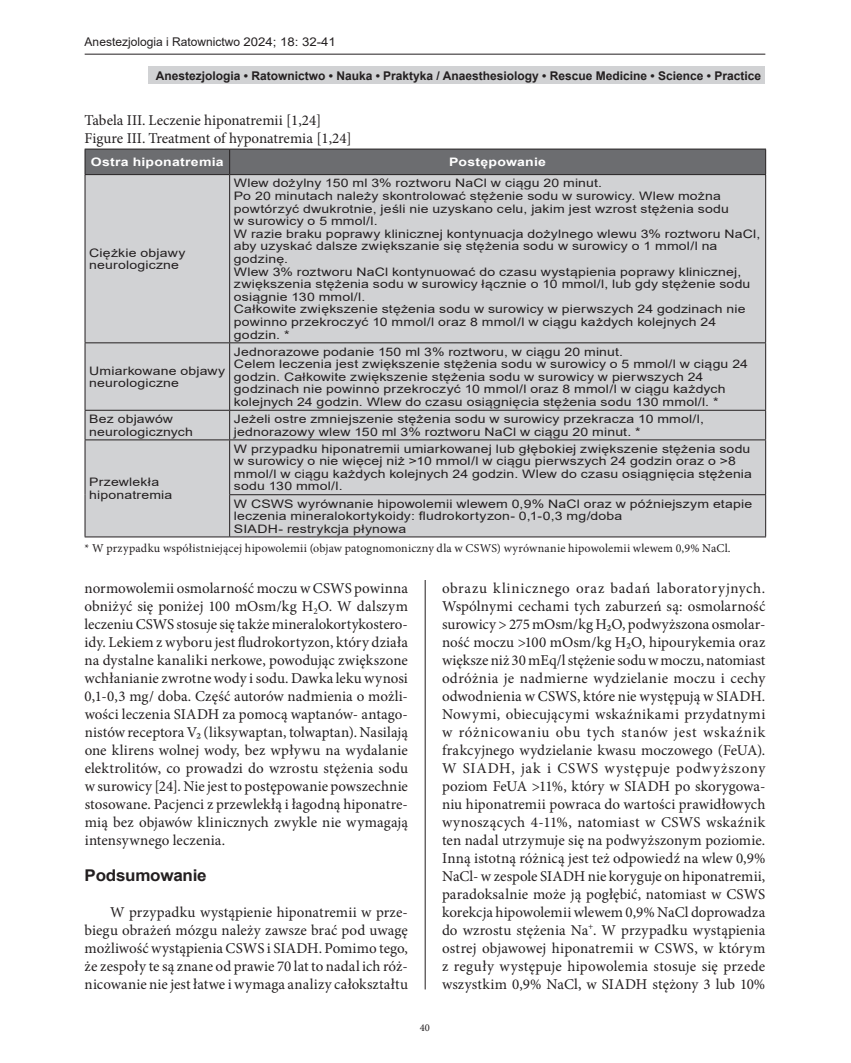
<style>
.page{position:relative;width:851px;height:1063px;background:#fff}
.page>*{position:absolute;margin:0;border:0;box-sizing:border-box;transform-origin:0 0}
.t1{font:700 16.2px "Arial";letter-spacing:-.015em;color:#231f20;scale:1.05 1}
.t2{font:15px/18px "Minion Pro";letter-spacing:.005em;color:#231f20;text-align:justify}
.t3{font:12px "Minion Pro";letter-spacing:.01em;color:#231f20}
.t4{font:700 12px "Arial";color:#231f20}
.t5{font:12px "Arial";color:#231f20}
.t6{font:11.7px/12.6px "Arial";letter-spacing:.015em;color:#231f20;scale:1.2 1}
.t7{font:700 11.7px "Arial";letter-spacing:.02em;color:#fff;scale:1.2 1}
.t8{font:10.5px "Minion Pro";color:#231f20}
</style>
<div class="page">
<hr style="left:425px;top:109px;width:1px;height:880px;background:#231f20">
<hr style="left:85px;top:54px;width:680px;height:1px;background:#231f20">
<div style="left:148px;top:67px;width:617px;height:17px;background:#d1d2d4"></div>
<div style="left:85px;top:109px;width:680px;height:471px;background:#fff"></div>
<div style="left:86px;top:175px;width:679px;height:362px;background:#d1d2d4"></div>
<hr style="left:229px;top:175px;width:1px;height:167px;background:#231f20">
<hr style="left:85px;top:342px;width:145px;height:1px;background:#231f20">
<hr style="left:230px;top:342px;width:536px;height:1px;background:#231f20">
<hr style="left:229px;top:343px;width:1px;height:67px;background:#231f20">
<hr style="left:85px;top:410px;width:145px;height:1px;background:#231f20">
<hr style="left:230px;top:410px;width:536px;height:1px;background:#231f20">
<svg style="left:229px;top:411px;width:1px;height:28px"></svg>
<hr style="left:85px;top:439px;width:145px;height:1px;background:#231f20">
<hr style="left:230px;top:439px;width:536px;height:1px;background:#231f20">
<hr style="left:229px;top:440px;width:1px;height:54px;background:#231f20">
<hr style="left:229px;top:494px;width:537px;height:1px;background:#231f20">
<hr style="left:229px;top:495px;width:1px;height:42px;background:#231f20">
<hr style="left:85px;top:175px;width:1px;height:167px;background:#231f20">
<hr style="left:765px;top:175px;width:1px;height:167px;background:#231f20">
<hr style="left:85px;top:343px;width:1px;height:67px;background:#231f20">
<hr style="left:765px;top:343px;width:1px;height:67px;background:#231f20">
<svg style="left:85px;top:411px;width:1px;height:28px"></svg>
<svg style="left:765px;top:411px;width:1px;height:28px"></svg>
<hr style="left:85px;top:440px;width:1px;height:55px;background:#231f20">
<hr style="left:765px;top:440px;width:1px;height:54px;background:#231f20">
<hr style="left:85px;top:495px;width:1px;height:42px;background:#231f20">
<hr style="left:765px;top:495px;width:1px;height:42px;background:#231f20">
<hr style="left:85px;top:537px;width:145px;height:1px;background:#231f20">
<hr style="left:230px;top:537px;width:536px;height:1px;background:#231f20">
<div style="left:85px;top:149px;width:681px;height:25px;background:#6c6d70"></div>
<hr style="left:85px;top:174px;width:145px;height:1px;background:#231f20">
<hr style="left:230px;top:174px;width:536px;height:1px;background:#231f20">
<p class="t5" style="left:85px;top:33px;width:253px">Anestezjologia i Ratownictwo 2024; 18: 32-41</p>
<p class="t4" style="left:156px;top:67px;width:606px">Anestezjologia • Ratownictwo • Nauka • Praktyka / Anaesthesiology • Rescue Medicine • Science • Practice</p>
<p class="t2" style="left:85px;top:111px;width:268px">Tabela III. Leczenie hiponatremii [1,24]<br>Figure III. Treatment of hyponatremia [1,24]</p>
<p class="t7" style="left:91px;top:154px;width:112px">Ostra hiponatremia</p>
<p class="t7" style="left:449px;top:154px;width:82px">Postępowanie</p>
<p class="t6" style="left:89px;top:246px;width:82px">Ciężkie objawy neurologiczne</p>
<p class="t6" style="left:89px;top:364px;width:115px">Umiarkowane objawy neurologiczne</p>
<p class="t6" style="left:234px;top:177px;width:440px">Wlew dożylny 150 ml 3% roztworu NaCl w ciągu 20 minut.<br>Po 20 minutach należy skontrolować stężenie sodu w surowicy. Wlew można powtórzyć dwukrotnie, jeśli nie uzyskano celu, jakim jest wzrost stężenia sodu<br>w surowicy o 5 mmol/l.<br>W razie braku poprawy klinicznej kontynuacja dożylnego wlewu 3% roztworu NaCl, aby uzyskać dalsze zwiększanie się stężenia sodu w surowicy o 1 mmol/l na godzinę.<br>Wlew 3% roztworu NaCl kontynuować do czasu wystąpienia poprawy klinicznej, zwiększenia stężenia sodu w surowicy łącznie o 10 mmol/l, lub gdy stężenie sodu osiągnie 130 mmol/l.<br>Całkowite zwiększenie stężenia sodu w surowicy w pierwszych 24 godzinach nie powinno przekroczyć 10 mmol/l oraz 8 mmol/l w ciągu każdych kolejnych 24 godzin. *</p>
<p class="t6" style="left:234px;top:345px;width:430px">Jednorazowe podanie 150 ml 3% roztworu, w ciągu 20 minut.<br>Celem leczenia jest zwiększenie stężenia sodu w surowicy o 5 mmol/l w ciągu 24 godzin. Całkowite zwiększenie stężenia sodu w surowicy w pierwszych 24 godzinach nie powinno przekroczyć 10 mmol/l oraz 8 mmol/l w ciągu każdych kolejnych 24 godzin. Wlew do czasu osiągnięcia stężenia sodu 130 mmol/l. *</p>
<p class="t6" style="left:89px;top:413px;width:88px">Bez objawów neurologicznych</p>
<p class="t6" style="left:234px;top:413px;width:393px">Jeżeli ostre zmniejszenie stężenia sodu w surowicy przekracza 10 mmol/l, jednorazowy wlew 150 ml 3% roztworu NaCl w ciągu 20 minut. *</p>
<p class="t6" style="left:89px;top:476px;width:71px">Przewlekła hiponatremia</p>
<p class="t6" style="left:234px;top:442px;width:433px">W przypadku hiponatremii umiarkowanej lub głębokiej zwiększenie stężenia sodu w surowicy o nie więcej niż &gt;10 mmol/l w ciągu pierwszych 24 godzin oraz o &gt;8 mmol/l w ciągu każdych kolejnych 24 godzin. Wlew do czasu osiągnięcia stężenia sodu 130 mmol/l.</p>
<p class="t6" style="left:234px;top:497px;width:433px">W CSWS wyrównanie hipowolemii wlewem 0,9% NaCl oraz w późniejszym etapie leczenia mineralokortykoidy: fludrokortyzon- 0,1-0,3 mg/doba<br>SIADH- restrykcja płynowa</p>
<p class="t3" style="left:85px;top:540px;width:647px">* W przypadku współistniejącej hipowolemii (objaw patognomoniczny dla w CSWS) wyrównanie hipowolemii wlewem 0,9% NaCl.</p>
<p class="t2" style="left:85px;top:579px;width:325px">normowolemii osmolarność moczu w CSWS powinna obniżyć się poniżej 100 mOsm/kg H<sub>2</sub>O. W dalszym leczeniu CSWS stosuje się także mineralokortykostero&shy;idy. Lekiem z wyboru jest fludrokortyzon, który działa na dystalne kanaliki nerkowe, powodując zwiększone wchłanianie zwrotne wody i sodu. Dawka leku wynosi 0,1-0,3 mg/ doba. Część autorów nadmienia o możli&shy;wości leczenia SIADH za pomocą waptanów- antago&shy;nistów receptora V₂ (liksywaptan, tolwaptan). Nasilają one klirens wolnej wody, bez wpływu na wydalanie elektrolitów, co prowadzi do wzrostu stężenia sodu w surowicy [24]. Nie jest to postępowanie powszechnie stosowane. Pacjenci z przewlekłą i łagodną hiponatre&shy;mią bez objawów klinicznych zwykle nie wymagają intensywnego leczenia.</p>
<p class="t1" style="left:85px;top:864px;width:118px">Podsumowanie</p>
<p class="t2" style="left:85px;top:903px;width:325px;text-indent:25px">W przypadku wystąpienie hiponatremii w prze&shy;biegu obrażeń mózgu należy zawsze brać pod uwagę możliwość wystąpienia CSWS i SIADH. Pomimo tego, że zespoły te są znane od prawie 70 lat to nadal ich róż&shy;nicowanie nie jest łatwe iwymaga analizy całokształtu</p>
<p class="t2" style="left:442px;top:579px;width:325px">obrazu klinicznego oraz badań laboratoryjnych.<br>Wspólnymi cechami tych zaburzeń są: osmolarność surowicy &gt; 275 mOsm/kg H₂O, podwyższona osmolar&shy;ność moczu &gt;100 mOsm/kg H₂O, hipourykemia oraz większe niż 30 mEq/l stężenie sodu w moczu, natomiast odróżnia je nadmierne wydzielanie moczu i cechy odwodnienia w CSWS, które nie występują w SIADH.<br>Nowymi, obiecującymi wskaźnikami przydatnymi w różnicowaniu obu tych stanów jest wskaźnik frakcyjnego wydzielanie kwasu moczowego (FeUA).<br>W SIADH, jak i CSWS występuje podwyższony poziom FeUA &gt;11%, który w SIADH po skorygowa&shy;niu hiponatremii powraca do wartości prawidłowych wynoszących 4-11%, natomiast w CSWS wskaźnik ten nadal utrzymuje się na podwyższonym poziomie.<br>Inną istotną różnicą jest też odpowiedź na wlew 0,9% NaCl- w zespole SIADH nie koryguje on hiponatremii, paradoksalnie może ją pogłębić, natomiast w CSWS korekcja hipowolemii wlewem 0,9% NaCl doprowadza do wzrostu stężenia Na<sup>+</sup>. W przypadku wystąpienia ostrej objawowej hiponatremii w CSWS, w którym z reguły występuje hipowolemia stosuje się przede wszystkim 0,9% NaCl, w SIADH stężony 3 lub 10%</p>
<p class="t8" style="left:420px;top:1021px;width:12px">40</p>
</div>
